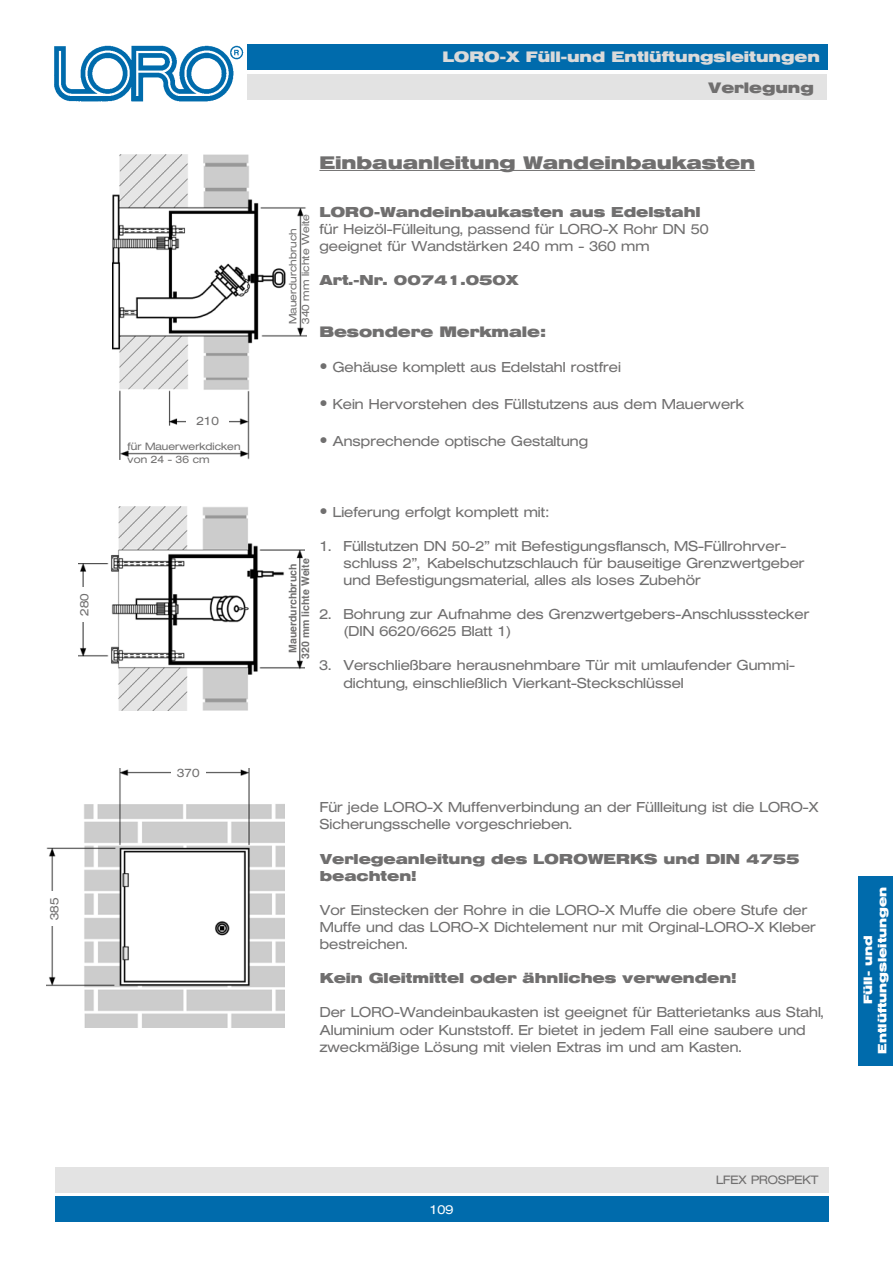
<style>
.page{position:relative;width:893px;height:1263px;background:#fff}
.page>*{position:absolute;margin:0;border:0;box-sizing:border-box;transform-origin:0 0}
.t1{font:700 18px "Helvetica Extended BQ";color:#706f6f}
.t2{font:700 15px "Helvetica Extended BQ";color:#dadada}
.t3{font:700 15px "Helvetica Extended BQ";color:#706f6f}
.t4{font:300 14.25px/17.1px "Helvetica Extended BQ";color:#706f6f}
.t5{font:700 14.25px/17.1px "Helvetica Extended BQ";color:#706f6f}
.t6{font:300 12.75px "Helvetica Extended BQ";color:#fff}
.t7{font:700 12px/14.4px "Helvetica Extended BQ";color:#fff;text-align:center}
.t8{font:300 12px "Helvetica Extended BQ";color:#706f6f}
.t9{font:300 10.5px/12.6px "Helvetica Extended BQ";color:#706f6f}
.t10{font:700 10.5px/12.6px "Helvetica";color:#706f6f;text-align:center}
.s1{font-family:"Helvetica Neue LT Std";font-weight:400;font-size:16.5px}
</style>
<div class="page">
<div style="left:55px;top:1167px;width:774px;height:25px;background:#e3e3e3"></div>
<div style="left:247px;top:44px;width:581px;height:26px;background:#006bac"></div>
<div style="left:55px;top:1196px;width:774px;height:26px;background:#006bac"></div>
<div style="left:247px;top:74px;width:580px;height:25px;background:#e3e3e3"></div>
<img style="left:54px;top:45px;width:189px;height:57px">
<hr style="left:319px;top:170px;width:436px;height:1px;background:#706f6f">
<img style="left:47px;top:768px;width:238px;height:260px">
<div style="left:171px;top:766px;width:35px;height:20px;background:#fff"></div>
<img style="left:112px;top:154px;width:194px;height:305px">
<img style="left:78px;top:507px;width:227px;height:204px">
<div style="left:78px;top:587px;width:20px;height:35px;background:#fff"></div>
<div style="left:48px;top:891px;width:16px;height:35px;background:#fff"></div>
<div style="left:186px;top:415px;width:43px;height:16px;background:#fff"></div>
<div style="left:859px;top:876px;width:34px;height:189px;background:#006bac"></div>
<p class="t8" style="left:196px;top:414px;width:24px">210</p>
<p class="t9" style="left:128px;top:440px;width:115px">für Mauerwerkdicken von 24 - 36 cm</p>
<p class="t8" style="left:78px;top:616px;width:24px;rotate:-90deg">280</p>
<p class="t8" style="left:48px;top:920px;width:24px;rotate:-90deg">385</p>
<p class="t8" style="left:177px;top:766px;width:24px">370</p>
<p class="t2" style="left:442px;top:48px;width:379px">LORO-X Füll-und Entlüftungsleitungen</p>
<p class="t3" style="left:708px;top:79px;width:107px">Verlegung</p>
<p class="t9" style="left:287px;top:324px;width:112px;rotate:-90deg">Mauerdurchbruch<br>340 mm lichte Weite</p>
<p class="t1" style="left:319px;top:152px;width:437px">Einbauanleitung Wandeinbaukasten</p>
<p class="t5" style="left:319px;top:204px;width:383px">LORO-Wandeinbaukasten aus Edelstahl</p>
<p class="t4" style="left:319px;top:221px;width:391px">für Heizöl-Fülleitung, passend für LORO-X Rohr DN 50 geeignet für Wandstärken 240 mm - 360 mm</p>
<p class="t5" style="left:319px;top:272px;width:201px">Art.-Nr. 00741.050X</p>
<p class="t3" style="left:319px;top:323px;width:227px">Besondere Merkmale:</p>
<p class="t4" style="left:319px;top:359px;width:303px"><span class="s1">•</span> Gehäuse komplett aus Edelstahl rostfrei</p>
<p class="t4" style="left:319px;top:395px;width:426px"><span class="s1">•</span> Kein Hervorstehen des Füllstutzens aus dem Mauerwerk</p>
<p class="t4" style="left:319px;top:432px;width:270px"><span class="s1">•</span> Ansprechende optische Gestaltung</p>
<p class="t10" style="left:287px;top:659px;width:102px;rotate:-90deg">Mauerdurchbruch<br>320 mm lichte Weite</p>
<p class="t4" style="left:319px;top:503px;width:231px"><span class="s1">•</span> Lieferung erfolgt komplett mit:</p>
<p class="t4" style="left:343px;top:537px;width:463px;text-indent:-24px">1. Füllstutzen DN 50-2” mit Befestigungsflansch, MS-Füllrohrver&shy;schluss 2”, Kabelschutzschlauch für bauseitige Grenzwertgeber und Befestigungsmaterial, alles als loses Zubehör</p>
<p class="t4" style="left:343px;top:606px;width:467px;text-indent:-24px">2. Bohrung zur Aufnahme des Grenzwertgebers-Anschlussstecker (DIN 6620/6625 Blatt 1)</p>
<p class="t4" style="left:343px;top:657px;width:453px;text-indent:-24px">3. Verschließbare herausnehmbare Tür mit umlaufender Gummi&shy;dichtung, einschließlich Vierkant-Steckschlüssel</p>
<p class="t4" style="left:320px;top:799px;width:500px">Für jede LORO-X Muffenverbindung an der Füllleitung ist die LORO-X<br>Sicherungsschelle vorgeschrieben.</p>
<p class="t5" style="left:320px;top:850px;width:481px">Verlegeanleitung des LOROWERKS und DIN 4755 beachten!</p>
<p class="t4" style="left:320px;top:902px;width:498px">Vor Einstecken der Rohre in die LORO-X Muffe die obere Stufe der<br>Muffe und das LORO-X Dichtelement nur mit Orginal-LORO-X Kleber bestreichen.</p>
<p class="t5" style="left:320px;top:970px;width:418px">Kein Gleitmittel oder ähnliches verwenden!</p>
<p class="t4" style="left:320px;top:1004px;width:505px">Der LORO-Wandeinbaukasten ist geeignet für Batterietanks aus Stahl,<br>Aluminium oder Kunststoff. Er bietet in jedem Fall eine saubere und zweckmäßige Lösung mit vielen Extras im und am Kasten.</p>
<p class="t7" style="left:861px;top:1053px;width:168px;rotate:-90deg">Füll- und<br>Entlüftungsleitungen</p>
<p class="t6" style="left:430px;top:1202px;width:25px">109</p>
<p class="t8" style="left:716px;top:1173px;width:104px">LFEX PROSPEKT</p>
</div>
